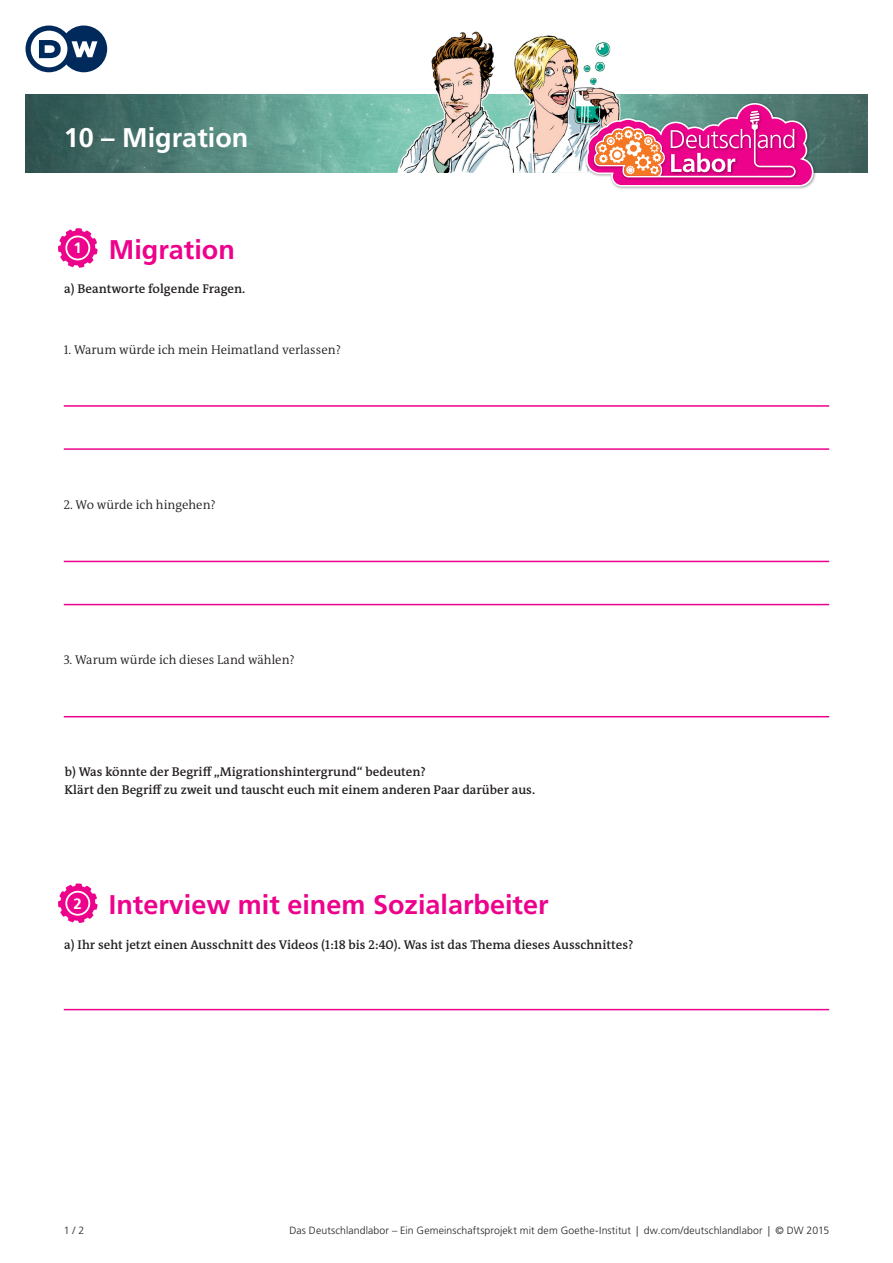
<style>
.page{position:relative;width:893px;height:1263px;background:#fff}
.page>*{position:absolute;margin:0;border:0;box-sizing:border-box;transform-origin:0 0}
.t1{font:700 27px "Frutiger LT Std";color:#ed028c}
.t2{font:700 27px "Frutiger LT Std";color:#fff}
.t3{font:700 15px "Frutiger LT Std";color:#fff}
.t4{font:600 12.75px/17.2px "DW The Antiqua B W6";color:#231f20}
.t5{font:300 12.75px "DW The Antiqua B W4";color:#231f20}
.t6{font:300 10.5px "Frutiger LT Std";letter-spacing:.01em;color:#231f20}
</style>
<div class="page">
<img style="left:26px;top:95px;width:841px;height:77px">
<img style="left:523px;top:35px;width:103px;height:138px">
<img style="left:383px;top:31px;width:140px;height:142px">
<img style="left:584px;top:101px;width:234px;height:88px">
<svg style="left:585px;top:102px;width:229px;height:85px;background:#cb6197"></svg>
<svg style="left:26px;top:26px;width:81px;height:46px"></svg>
<svg style="left:58px;top:228px;width:40px;height:40px"></svg>
<div style="left:67px;top:237px;width:21px;height:22px;background:#ed028c;border-radius:50%"></div>
<svg style="left:58px;top:883px;width:40px;height:40px"></svg>
<div style="left:67px;top:893px;width:21px;height:21px;background:#ed028c;border-radius:50%"></div>
<hr style="left:64px;top:405px;width:765px;height:2px;background:#ed028c">
<hr style="left:64px;top:1009px;width:765px;height:1px;background:#ed028c">
<hr style="left:64px;top:561px;width:765px;height:1px;background:#ed028c">
<hr style="left:64px;top:716px;width:765px;height:1px;background:#ed028c">
<hr style="left:64px;top:448px;width:765px;height:2px;background:#ed028c">
<hr style="left:64px;top:604px;width:765px;height:1px;background:#ed028c">
<h1 class="t2" style="left:64px;top:121px;width:186px">10 – Migration</h1>
<p class="t3" style="left:73px;top:239px;width:10px">1</p>
<h1 class="t1" style="left:109px;top:234px;width:128px">Migration</h1>
<p class="t4" style="left:64px;top:280px;width:183px">a) Beantworte folgende Fragen.</p>
<p class="t5" style="left:64px;top:341px;width:279px">1. Warum würde ich mein Heimatland verlassen?</p>
<p class="t5" style="left:64px;top:496px;width:154px">2. Wo würde ich hingehen?</p>
<p class="t5" style="left:64px;top:652px;width:233px">3. Warum würde ich dieses Land wählen?</p>
<p class="t4" style="left:65px;top:763px;width:472px">b) Was könnte der Begriff „Migrationshintergrund“ bedeuten?<br>Klärt den Begriff zu zweit und tauscht euch mit einem anderen Paar darüber aus.</p>
<p class="t3" style="left:73px;top:895px;width:10px">2</p>
<h1 class="t1" style="left:109px;top:889px;width:441px">Interview mit einem Sozialarbeiter</h1>
<p class="t4" style="left:64px;top:936px;width:571px">a) Ihr seht jetzt einen Ausschnitt des Videos (1:18 bis 2:40). Was ist das Thema dieses Ausschnittes?</p>
<p class="t6" style="left:64px;top:1224px;width:22px">1 / 2</p>
<p class="t6" style="left:289px;top:1224px;width:541px">Das Deutschlandlabor – Ein Gemeinschaftsprojekt mit dem Goethe-Institut | dw.com/deutschlandlabor | © DW 2015</p>
</div>
